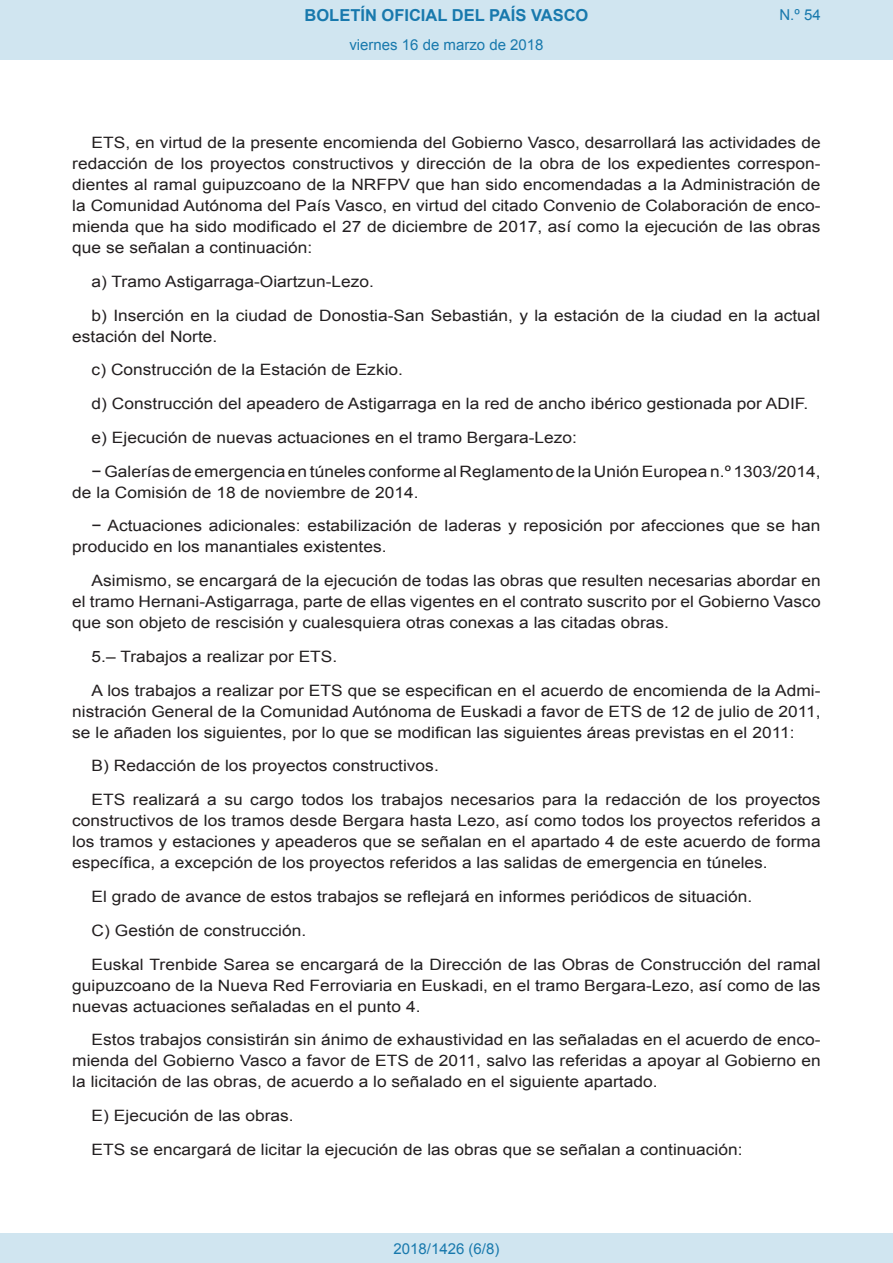
<style>
.page{position:relative;width:893px;height:1263px;background:#fff}
.page>*{position:absolute;margin:0;border:0;box-sizing:border-box;transform-origin:0 0}
.t1{font:700 16.5px "Arial";color:#1879ad}
.BOPVDetalle{font:15.6px/21px "Arial";color:#231f20;text-align:justify;scale:1.11 1}
.Paginacion_Centro{font:15px "Arial";color:#1879ad}
</style>
<div class="page">
<div style="left:0;top:0;width:893px;height:60px;background:#d0e5f0"></div>
<div style="left:0;top:1233px;width:893px;height:30px;background:#d0e5f0"></div>
<p class="t1" style="left:305px;top:4px;width:285px">BOLETÍN OFICIAL DEL PAÍS VASCO</p>
<p class="Paginacion_Centro" style="left:349px;top:35px;width:196px">viernes 16 de marzo de 2018</p>
<p class="Paginacion_Centro" style="left:779px;top:5px;width:43px">N.º 54</p>
<p class="BOPVDetalle" style="left:72px;top:132px;width:676px;text-indent:19px">ETS, en virtud de la presente encomienda del Gobierno Vasco, desarrollará las actividades de redacción de los proyectos constructivos y dirección de la obra de los expedientes correspon&shy;dientes al ramal guipuzcoano de la NRFPV que han sido encomendadas a la Administración de la Comunidad Autónoma del País Vasco, en virtud del citado Convenio de Colaboración de enco&shy;mienda que ha sido modificado el 27 de diciembre de 2017, así como la ejecución de las obras que se señalan a continuación:</p>
<p class="BOPVDetalle" style="left:92px;top:271px;width:256px">a) Tramo Astigarraga-Oiartzun-Lezo.</p>
<p class="BOPVDetalle" style="left:72px;top:305px;width:675px;text-indent:19px">b) Inserción en la ciudad de Donostia-San Sebastián, y la estación de la ciudad en la actual estación del Norte.</p>
<p class="BOPVDetalle" style="left:92px;top:360px;width:282px">c) Construcción de la Estación de Ezkio.</p>
<p class="BOPVDetalle" style="left:92px;top:393px;width:647px">d) Construcción del apeadero de Astigarraga en la red de ancho ibérico gestionada por ADIF.</p>
<p class="BOPVDetalle" style="left:92px;top:427px;width:439px">e) Ejecución de nuevas actuaciones en el tramo Bergara-Lezo:</p>
<p class="BOPVDetalle" style="left:72px;top:461px;width:676px;text-indent:19px">− Galerías de emergencia en túneles conforme al Reglamento de la Unión Europea n.º 1303/2014, de la Comisión de 18 de noviembre de 2014.</p>
<p class="BOPVDetalle" style="left:72px;top:516px;width:676px;text-indent:19px">− Actuaciones adicionales: estabilización de laderas y reposición por afecciones que se han producido en los manantiales existentes.</p>
<p class="BOPVDetalle" style="left:72px;top:570px;width:676px;text-indent:19px">Asimismo, se encargará de la ejecución de todas las obras que resulten necesarias abordar en el tramo Hernani-Astigarraga, parte de ellas vigentes en el contrato suscrito por el Gobierno Vasco que son objeto de rescisión y cualesquiera otras conexas a las citadas obras.</p>
<p class="BOPVDetalle" style="left:92px;top:646px;width:223px">5.– Trabajos a realizar por ETS.</p>
<p class="BOPVDetalle" style="left:72px;top:680px;width:676px;text-indent:19px">A los trabajos a realizar por ETS que se especifican en el acuerdo de encomienda de la Admi&shy;nistración General de la Comunidad Autónoma de Euskadi a favor de ETS de 12 de julio de 2011, se le añaden los siguientes, por lo que se modifican las siguientes áreas previstas en el 2011:</p>
<p class="BOPVDetalle" style="left:92px;top:756px;width:314px">B) Redacción de los proyectos constructivos.</p>
<p class="BOPVDetalle" style="left:72px;top:789px;width:676px;text-indent:19px">ETS realizará a su cargo todos los trabajos necesarios para la redacción de los proyectos constructivos de los tramos desde Bergara hasta Lezo, así como todos los proyectos referidos a los tramos y estaciones y apeaderos que se señalan en el apartado 4 de este acuerdo de forma específica, a excepción de los proyectos referidos a las salidas de emergencia en túneles.</p>
<p class="BOPVDetalle" style="left:92px;top:886px;width:597px">El grado de avance de estos trabajos se reflejará en informes periódicos de situación.</p>
<p class="BOPVDetalle" style="left:92px;top:920px;width:195px">C) Gestión de construcción.</p>
<p class="BOPVDetalle" style="left:72px;top:954px;width:676px;text-indent:19px">Euskal Trenbide Sarea se encargará de la Dirección de las Obras de Construcción del ramal guipuzcoano de la Nueva Red Ferroviaria en Euskadi, en el tramo Bergara-Lezo, así como de las nuevas actuaciones señaladas en el punto 4.</p>
<p class="BOPVDetalle" style="left:72px;top:1029px;width:676px;text-indent:19px">Estos trabajos consistirán sin ánimo de exhaustividad en las señaladas en el acuerdo de enco&shy;mienda del Gobierno Vasco a favor de ETS de 2011, salvo las referidas a apoyar al Gobierno en la licitación de las obras, de acuerdo a lo señalado en el siguiente apartado.</p>
<p class="BOPVDetalle" style="left:92px;top:1105px;width:184px">E) Ejecución de las obras.</p>
<p class="BOPVDetalle" style="left:92px;top:1139px;width:588px">ETS se encargará de licitar la ejecución de las obras que se señalan a continuación:</p>
<p class="Paginacion_Centro" style="left:393px;top:1238px;width:107px">2018/1426 (6/8)</p>
</div>
